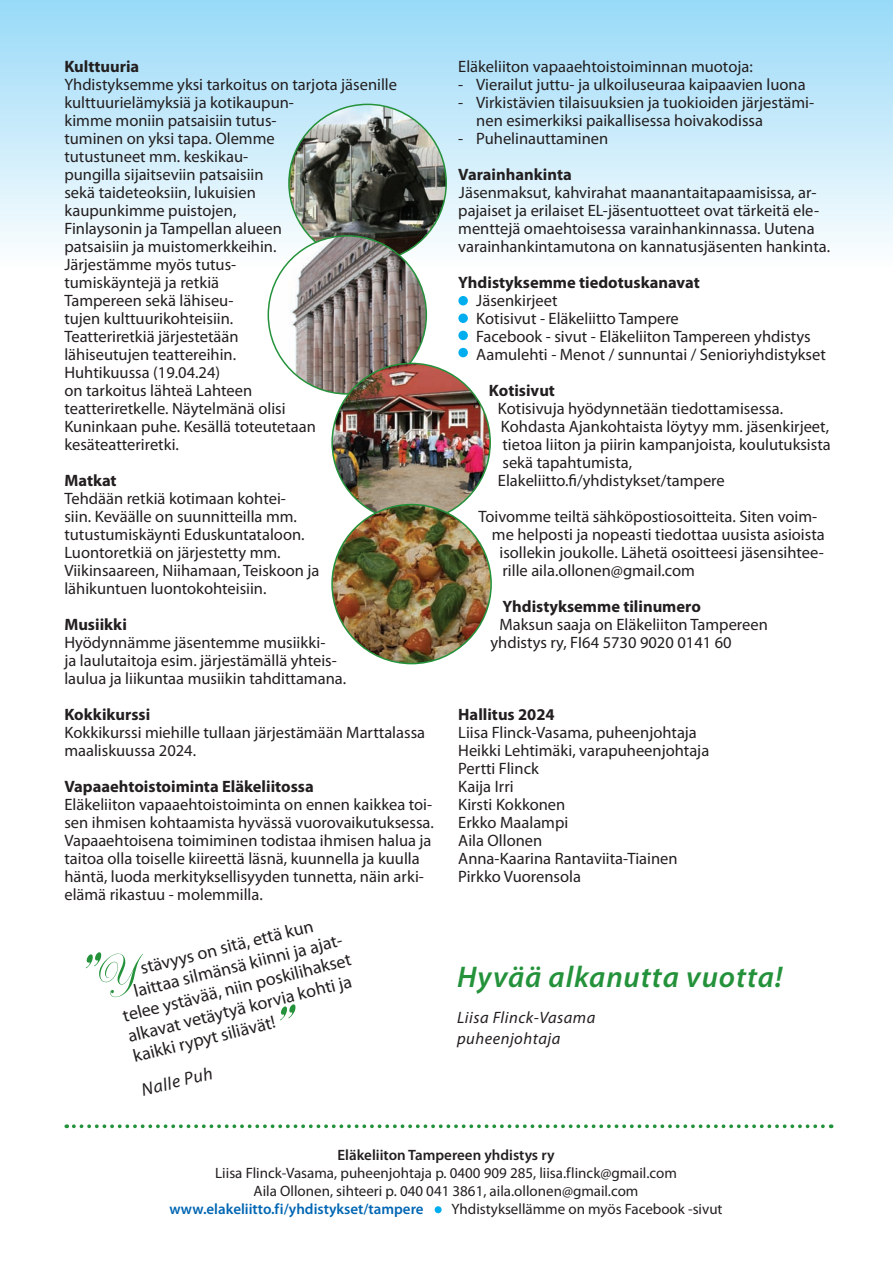
<style>
.page{position:relative;width:893px;height:1263px;background:#fff}
.page>*{position:absolute;margin:0;border:0;box-sizing:border-box;transform-origin:0 0}
.t1{font:italic 600 30px "Myriad Pro";letter-spacing:.03em;color:#24923b}
.t2{font:18px "Myriad Pro";color:#231f20}
.t3{font:italic 18px "Myriad Pro";color:#231f20}
.t4{font:16.5px/18px "Myriad Pro";color:#231f20}
.t5{font:700 16.5px "Myriad Pro";color:#231f20}
.t6{font:italic 16.5px/21px "Myriad Pro";letter-spacing:.03em;color:#231f20}
.t7{font:15px/18px "Myriad Pro";color:#231f20;text-align:center}
.t8{font:600 15px "Myriad Pro";color:#0166b3}
.t9{font:600 15px "Myriad Pro";color:#231f20}
</style>
<div class="page">
<div style="left:435px;top:1206px;width:7px;height:7px;background:#00aeef;border-radius:50%"></div>
<svg style="left:74px;top:1124px;width:758px;height:4px"></svg>
<div style="left:0;top:0;width:893px;height:269px;background:linear-gradient(to bottom,#97d9f8,#fdfefd)"></div>
<div style="left:458px;top:296px;width:10px;height:9px;background:#00aeef;border-radius:50%"></div>
<div style="left:458px;top:313px;width:10px;height:10px;background:#00aeef;border-radius:50%"></div>
<div style="left:458px;top:331px;width:10px;height:9px;background:#00aeef;border-radius:50%"></div>
<div style="left:458px;top:348px;width:10px;height:9px;background:#00aeef;border-radius:50%"></div>
<img style="left:289px;top:104px;width:157px;height:158px;border-radius:79px">
<img style="left:268px;top:236px;width:158px;height:158px;border-radius:79px">
<img style="left:332px;top:363px;width:158px;height:158px;border-radius:79px">
<img style="left:332px;top:504px;width:159px;height:160px;border-radius:80px">
<p class="t5" style="left:64px;top:55px;width:76px">Kulttuuria</p>
<p class="t4" style="left:64px;top:75px;width:334px">Yhdistyksemme yksi tarkoitus on tarjota jäsenille kulttuurielämyksiä ja kotikaupun-<br>kimme moniin patsaisiin tutus-<br>tuminen on yksi tapa. Olemme<br>tutustuneet mm. keskikau-<br>pungilla sijaitseviin patsaisiin<br>sekä taideteoksiin, lukuisien<br>kaupunkimme puistojen,<br>Finlaysonin ja Tampellan alueen<br>patsaisiin ja muistomerkkeihin.<br>Järjestämme myös tutus-<br>tumiskäyntejä ja retkiä<br>Tampereen sekä lähiseu-<br>tujen kulttuurikohteisiin.<br>Teatteriretkiä järjestetään<br>lähiseutujen teattereihin.<br>Huhtikuussa (19.04.24)<br>on tarkoitus lähteä Lahteen<br>teatteriretkelle. Näytelmänä olisi<br>Kuninkaan puhe. Kesällä toteutetaan kesäteatteriretki.</p>
<p class="t5" style="left:64px;top:469px;width:54px">Matkat</p>
<p class="t4" style="left:64px;top:489px;width:257px">Tehdään retkiä kotimaan kohtei-<br>siin. Keväälle on suunnitteilla mm. tutustumiskäynti Eduskuntataloon.<br>Luontoretkiä on järjestetty mm.<br>Viikinsaareen, Niihamaan, Teiskoon ja lähikuntuen luontokohteisiin.</p>
<p class="t5" style="left:64px;top:613px;width:64px">Musiikki</p>
<p class="t4" style="left:64px;top:633px;width:283px">Hyödynnämme jäsentemme musiikki-<br>ja laulutaitoja esim. järjestämällä yhteis&shy;laulua ja liikuntaa musiikin tahdittamana.</p>
<p class="t5" style="left:64px;top:703px;width:87px">Kokkikurssi</p>
<p class="t4" style="left:64px;top:723px;width:362px">Kokkikurssi miehille tullaan järjestämään Marttalassa maaliskuussa 2024.</p>
<p class="t5" style="left:64px;top:775px;width:251px">Vapaaehtoistoiminta Eläkeliitossa</p>
<p class="t4" style="left:64px;top:795px;width:371px">Eläkeliiton vapaaehtoistoiminta on ennen kaikkea toi&shy;sen ihmisen kohtaamista hyvässä vuorovaikutuksessa.<br>Vapaaehtoisena toimiminen todistaa ihmisen halua ja taitoa olla toiselle kiireettä läsnä, kuunnella ja kuulla häntä, luoda merkityksellisyyden tunnetta, näin arki&shy;elämä rikastuu - molemmilla.</p>
<p class="t2" style="left:138px;top:957px;width:179px;rotate:-14deg">stävyys on sitä, että kun</p>
<p class="t2" style="left:131px;top:981px;width:219px;rotate:-14deg">laittaa silmänsä kiinni ja ajat-</p>
<p class="t2" style="left:121px;top:1005px;width:236px;rotate:-14deg">telee ystävää, niin poskilihakset</p>
<p class="t2" style="left:126px;top:1025px;width:231px;rotate:-14deg">alkavat vetäytyä korvia kohti ja</p>
<p class="t2" style="left:131px;top:1046px;width:147px;rotate:-14deg">kaikki rypyt siliävät!</p>
<p class="t3" style="left:139px;top:1079px;width:74px;rotate:-14deg">Nalle Puh</p>
<p class="t4" style="left:458px;top:57px;width:296px">Eläkeliiton vapaaehtoistoiminnan muotoja:</p>
<p class="t4" style="left:458px;top:75px;width:349px">- Vierailut juttu- ja ulkoiluseuraa kaipaavien luona</p>
<p class="t4" style="left:476px;top:93px;width:339px;text-indent:-18px">- Virkistävien tilaisuuksien ja tuokioiden järjestämi&shy;nen esimerkiksi paikallisessa hoivakodissa</p>
<p class="t4" style="left:458px;top:129px;width:152px">- Puhelinauttaminen</p>
<p class="t5" style="left:458px;top:163px;width:115px">Varainhankinta</p>
<p class="t4" style="left:458px;top:183px;width:373px">Jäsenmaksut, kahvirahat maanantaitapaamisissa, ar&shy;pajaiset ja erilaiset EL-jäsentuotteet ovat tärkeitä ele&shy;menttejä omaehtoisessa varainhankinnassa. Uutena varainhankintamutona on kannatusjäsenten hankinta.</p>
<p class="t5" style="left:458px;top:271px;width:243px">Yhdistyksemme tiedotuskanavat</p>
<p class="t4" style="left:476px;top:291px;width:351px">Jäsenkirjeet<br>Kotisivut - Eläkeliitto Tampere<br>Facebook - sivut - Eläkeliiton Tampereen yhdistys Aamulehti - Menot / sunnuntai / Senioriyhdistykset</p>
<p class="t5" style="left:489px;top:379px;width:68px">Kotisivut</p>
<p class="t4" style="left:498px;top:399px;width:334px">Kotisivuja hyödynnetään tiedottamisessa.<br>Kohdasta Ajankohtaista löytyy mm. jäsenkirjeet, tietoa liiton ja piirin kampanjoista, koulutuksista sekä tapahtumista, Elakeliitto.fi/yhdistykset/tampere</p>
<p class="t4" style="left:478px;top:507px;width:340px">Toivomme teiltä sähköpostiosoitteita. Siten voim-</p>
<p class="t4" style="left:492px;top:525px;width:334px">me helposti ja nopeasti tiedottaa uusista asioista</p>
<p class="t4" style="left:499px;top:543px;width:326px">isollekin joukolle. Lähetä osoitteesi jäsensihtee-</p>
<p class="t4" style="left:502px;top:561px;width:194px">rille aila.ollonen@gmail.com</p>
<p class="t5" style="left:502px;top:595px;width:200px">Yhdistyksemme tilinumero</p>
<p class="t4" style="left:490px;top:615px;width:279px;text-indent:9px">Maksun saaja on Eläkeliiton Tampereen yhdistys ry, FI64 5730 9020 0141 60</p>
<p class="t5" style="left:458px;top:703px;width:98px">Hallitus 2024</p>
<p class="t4" style="left:458px;top:723px;width:252px">Liisa Flinck-Vasama, puheenjohtaja<br>Heikki Lehtimäki, varapuheenjohtaja<br>Pertti Flinck<br>Kaija Irri<br>Kirsti Kokkonen<br>Erkko Maalampi<br>Aila Ollonen<br>Anna-Kaarina Rantaviita-Tiainen<br>Pirkko Vuorensola</p>
<h1 class="t1" style="left:457px;top:958px;width:327px">Hyvää alkanutta vuotta!</h1>
<p class="t6" style="left:457px;top:1007px;width:140px">Liisa Flinck-Vasama puheenjohtaja</p>
<p class="t9" style="left:338px;top:1146px;width:218px">Eläkeliiton Tampereen yhdistys ry</p>
<p class="t7" style="left:215px;top:1164px;width:463px">Liisa Flinck-Vasama, puheenjohtaja p. 0400 909 285, liisa.flinck@gmail.com<br>Aila Ollonen, sihteeri p. 040 041 3861, aila.ollonen@gmail.com</p>
<p class="t8" style="left:170px;top:1200px;width:256px">www.elakeliitto.fi/yhdistykset/tampere</p>
<p class="t7" style="left:452px;top:1200px;width:272px">Yhdistyksellämme on myös Facebook -sivut</p>
</div>
